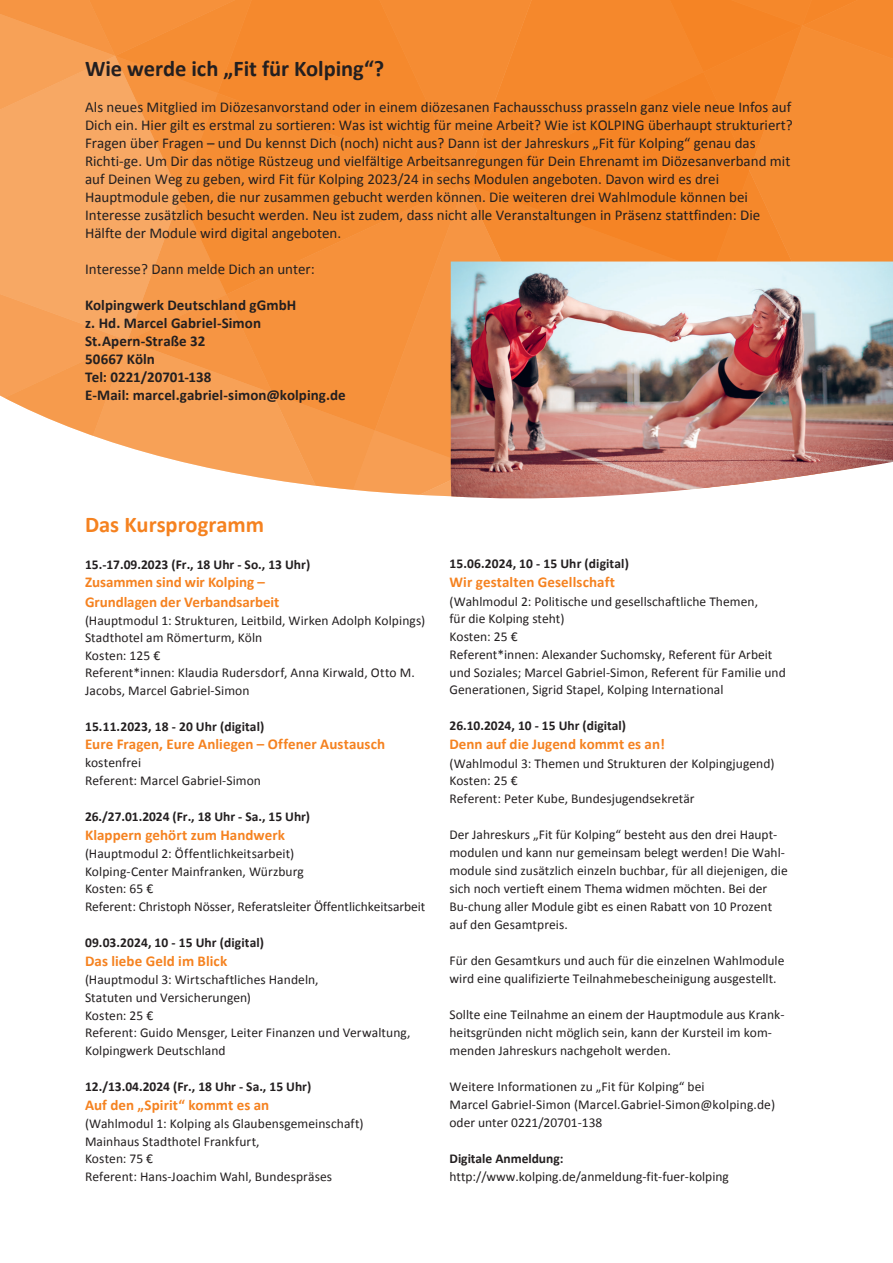
<style>
.page{position:relative;width:893px;height:1263px;background:#fff}
.page>*{position:absolute;margin:0;border:0;box-sizing:border-box;transform-origin:0 0}
.t1{font:700 22.5px "Calibri";letter-spacing:-.005em;color:#231f20}
.t2{font:700 22.5px "Calibri";color:#f58220}
.t3{font:15px/18px "Calibri";color:#231f20}
.t4{font:700 15px/19.4px "Calibri";letter-spacing:.005em;color:#f58220}
.t5{font:700 15px/18px "Calibri";letter-spacing:.005em;color:#231f20}
.t6{font:13.5px/17.7px "Calibri";letter-spacing:.005em;color:#231f20}
.t7{font:700 13.5px "Calibri";letter-spacing:.01em;color:#231f20}
.t8{font:700 13.5px "Calibri";color:#231f20}
.s1{font-style:inherit}
</style>
<div class="page">
<div style="left:465px;top:0;width:90px;height:72px;background:#f58c33"></div>
<div style="left:815px;top:116px;width:78px;height:83px;background:#f58d33"></div>
<div style="left:0;top:167px;width:115px;height:83px;background:#f7a864"></div>
<svg style="left:115px;top:0;width:350px;height:294px;background:#f5903a"></svg>
<svg style="left:128px;top:294px;width:157px;height:188px;background:#f7a45c"></svg>
<svg style="left:0;top:0;width:354px;height:167px;background:#f59441"></svg>
<svg style="left:0;top:250px;width:128px;height:197px;background:#f7ad6d"></svg>
<svg style="left:465px;top:72px;width:350px;height:127px;background:#f58629"></svg>
<div style="left:555px;top:0;width:338px;height:116px;background:#f5882c"></div>
<svg style="left:285px;top:199px;width:608px;height:298px;background:#f5913c"></svg>
<img style="left:451px;top:261px;width:442px;height:238px">
<h1 class="t1" style="left:85px;top:54px;width:301px">Wie werde ich „Fit für Kolping“?</h1>
<p class="t3" style="left:85px;top:98px;width:709px">Als neues Mitglied im Diözesanvorstand oder in einem diözesanen Fachausschuss prasseln ganz viele neue Infos auf Dich ein. Hier gilt es erstmal zu sortieren: Was ist wichtig für meine Arbeit? Wie ist KOLPING überhaupt strukturiert?<br>Fragen über Fragen – und Du kennst Dich (noch) nicht aus? Dann ist der Jahreskurs „Fit für Kolping“ genau das Richti-ge. Um Dir das nötige Rüstzeug und vielfältige Arbeitsanregungen für Dein Ehrenamt im Diözesanverband mit auf Deinen Weg zu geben, wird Fit für Kolping 2023/24 in sechs Modulen angeboten. Davon wird es drei Hauptmodule geben, die nur zusammen gebucht werden können. Die weiteren drei Wahlmodule können bei Interesse zusätzlich besucht werden. Neu ist zudem, dass nicht alle Veranstaltungen in Präsenz stattfinden: Die Hälfte der Module wird digital angeboten.</p>
<p class="t3" style="left:85px;top:260px;width:231px">Interesse? Dann melde Dich an unter:</p>
<p class="t5" style="left:85px;top:296px;width:262px">Kolpingwerk Deutschland gGmbH<br>z. Hd. Marcel Gabriel-Simon<br>St.Apern-Straße 32<br>50667 Köln<br>Tel: 0221/20701-138<br>E-Mail: marcel.gabriel-simon@kolping.de</p>
<h1 class="t2" style="left:85px;top:511px;width:180px">Das Kursprogramm</h1>
<p class="t7" style="left:85px;top:555px;width:227px">15.-17.09.2023 (Fr.<span class="s1">,</span> 18 <span class="s1">U</span>h<span class="s1">r</span> - So., 13 <span class="s1">U</span>h<span class="s1">r</span>)</p>
<p class="t4" style="left:85px;top:573px;width:196px">Zusammen sind wir Kolping –<br>Grundlagen der Verbandsarbeit</p>
<p class="t6" style="left:85px;top:612px;width:342px">(Hauptmodul 1: Strukturen, Leitbild, Wirken Adolph Kolpings)<br>Stadthotel am Römerturm, Köln<br>Kosten: 125 €<br>Referent*innen: Klaudia Rudersdorf, Anna Kirwald, Otto M.<br>Jacobs, Marcel Gabriel-Simon</p>
<p class="t7" style="left:85px;top:718px;width:181px">15.11.2023, 18 - 20 Uhr (digital)</p>
<p class="t4" style="left:85px;top:735px;width:302px">Eure Fragen, Eure Anliegen – Offener Austausch</p>
<p class="t6" style="left:85px;top:754px;width:177px">kostenfrei<br>Referent: Marcel Gabriel-Simon</p>
<p class="t8" style="left:85px;top:808px;width:227px"><span class="s1">26./27.01.2024</span> (Fr., 18 Uhr - Sa., 15 Uhr)</p>
<p class="t4" style="left:85px;top:825px;width:201px">Klappern gehört zum Handwerk</p>
<p class="t6" style="left:85px;top:845px;width:342px">(Hauptmodul 2: Öffentlichkeitsarbeit)<br>Kolping-Center Mainfranken, Würzburg<br>Kosten: 65 €<br>Referent: Christoph Nösser, Referatsleiter Öffentlichkeitsarbeit</p>
<p class="t7" style="left:85px;top:934px;width:181px">09.03.2024, 10 - 15 Uhr (digital)</p>
<p class="t4" style="left:85px;top:951px;width:144px">Das liebe Geld im Blick</p>
<p class="t6" style="left:85px;top:971px;width:327px">(Hauptmodul 3: Wirtschaftliches Handeln,<br>Statuten und Versicherungen)<br>Kosten: 25 €<br>Referent: Guido Mensger, Leiter Finanzen und Verwaltung, Kolpingwerk Deutschland</p>
<p class="t8" style="left:85px;top:1078px;width:228px"><span class="s1">1</span>2<span class="s1">./1</span>3<span class="s1">.04.2024</span> (Fr., 18 Uhr - Sa., 15 Uhr)</p>
<p class="t4" style="left:85px;top:1095px;width:186px">Auf den „Spirit“ kommt es an</p>
<p class="t6" style="left:85px;top:1115px;width:280px">(Wahlmodul 1: Kolping als Glaubensgemeinschaft)<br>Mainhaus Stadthotel Frankfurt,<br>Kosten: 75 €<br>Referent: Hans-Joachim Wahl, Bundespräses</p>
<p class="t7" style="left:449px;top:555px;width:181px">15.06.2024, 10 - 15 Uhr (digital)</p>
<p class="t4" style="left:449px;top:573px;width:167px">Wir gestalten Gesellschaft</p>
<p class="t6" style="left:449px;top:592px;width:338px">(Wahlmodul 2: Politische und gesellschaftliche Themen,<br>für die Kolping steht)<br>Kosten: 25 €<br>Referent*innen: Alexander Suchomsky, Referent für Arbeit und Soziales; Marcel Gabriel-Simon, Referent für Familie und Generationen, Sigrid Stapel, Kolping International</p>
<p class="t7" style="left:449px;top:717px;width:178px">26.10.2024, 10 - 15 Uhr (digital)</p>
<p class="t4" style="left:449px;top:735px;width:217px">Denn auf die Jugend kommt es an!</p>
<p class="t6" style="left:449px;top:754px;width:327px">(Wahlmodul 3: Themen und Strukturen der Kolpingjugend)<br>Kosten: 25 €<br>Referent: Peter Kube, Bundesjugendsekretär</p>
<p class="t6" style="left:449px;top:825px;width:340px">Der Jahreskurs „Fit für Kolping“ besteht aus den drei Haupt&shy;modulen und kann nur gemeinsam belegt werden! Die Wahl&shy;module sind zusätzlich einzeln buchbar, für all diejenigen, die sich noch vertieft einem Thema widmen möchten. Bei der Bu-chung aller Module gibt es einen Rabatt von 10 Prozent auf den Gesamtpreis.</p>
<p class="t6" style="left:449px;top:951px;width:336px">Für den Gesamtkurs und auch für die einzelnen Wahlmodule wird eine qualifizierte Teilnahmebescheinigung ausgestellt.</p>
<p class="t6" style="left:449px;top:1005px;width:336px">Sollte eine Teilnahme an einem der Hauptmodule aus Krank&shy;heitsgründen nicht möglich sein, kann der Kursteil im kom&shy;menden Jahreskurs nachgeholt werden.</p>
<p class="t6" style="left:449px;top:1077px;width:327px">Weitere Informationen zu „Fit für Kolping“ bei<br>Marcel Gabriel-Simon (Marcel.Gabriel-Simon@kolping.de) oder unter 0221/20701-138</p>
<p class="t8" style="left:449px;top:1150px;width:115px">Digitale Anmeldung:</p>
<p class="t6" style="left:449px;top:1167px;width:281px">http://www.kolping.de/anmeldung-fit-fuer-kolping</p>
</div>
